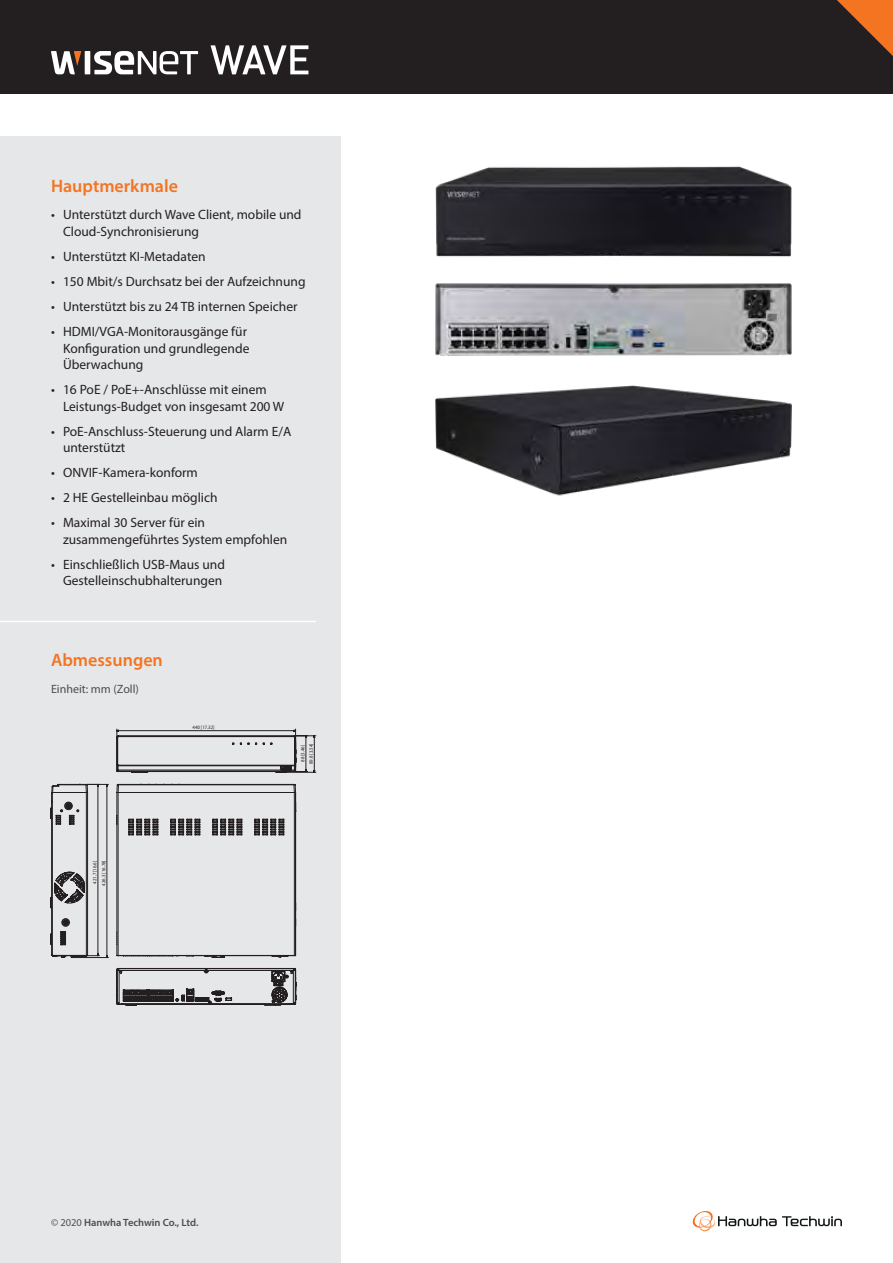
<style>
.page{position:relative;width:893px;height:1263px;background:#fff}
.page>*{position:absolute;margin:0;border:0;box-sizing:border-box;transform-origin:0 0}
.t1{font:600 18px "Myriad Pro";color:#f47421}
.t2{font:13.5px/16.5px "Myriad Pro";color:#231f20}
.t3{font:12px "Myriad Pro";color:#4d4d4f}
.t4{font:600 10.5px "Myriad Pro";color:#4d4d4f}
.t5{font:5.1px/9px "Myriad Pro";color:#231f20;text-align:center;scale:.95 1}
.s1{font-weight:400}
</style>
<div class="page">
<svg style="left:693px;top:1211px;width:149px;height:20px"></svg>
<div style="left:0;top:0;width:893px;height:94px;background:#231f20"></div>
<svg style="left:837px;top:0;width:56px;height:56px"></svg>
<div style="left:85px;top:51px;width:5px;height:23px;background:#fff"></div>
<svg style="left:94px;top:51px;width:104px;height:23px"></svg>
<svg style="left:51px;top:51px;width:30px;height:23px"></svg>
<div style="left:0;top:136px;width:340px;height:1127px;background:#e6e7e8"></div>
<hr style="left:0;top:621px;width:316px;height:1px;background:#fff">
<svg style="left:51px;top:792px;width:66px;height:211px"></svg>
<svg style="left:117px;top:997px;width:179px;height:8px"></svg>
<svg style="left:117px;top:968px;width:179px;height:29px"></svg>
<svg style="left:74px;top:729px;width:242px;height:229px"></svg>
<img style="left:435px;top:283px;width:357px;height:73px">
<img style="left:435px;top:166px;width:357px;height:91px">
<img style="left:435px;top:385px;width:357px;height:111px">
<svg style="left:211px;top:45px;width:97px;height:29px"></svg>
<h1 class="t1" style="left:51px;top:174px;width:129px">Hauptmerkmale</h1>
<p class="t2" style="left:63px;top:206px;width:240px;text-indent:-12px">• Unterstützt durch Wave Client, mobile und<br>Cloud-Synchronisierung</p>
<p class="t2" style="left:51px;top:248px;width:156px">• Unterstützt KI-Metadaten</p>
<p class="t2" style="left:51px;top:273px;width:256px">• 150 Mbit/s Durchsatz bei der Aufzeichnung</p>
<p class="t2" style="left:51px;top:298px;width:248px">• Unterstützt bis zu 24 TB internen Speicher</p>
<p class="t2" style="left:63px;top:323px;width:188px;text-indent:-12px">• HDMI/VGA-Monitorausgänge für<br>Konfiguration und grundlegende<br>Überwachung</p>
<p class="t2" style="left:63px;top:381px;width:223px;text-indent:-12px">• 16 PoE / PoE+-Anschlüsse mit einem<br>Leistungs-Budget von insgesamt 200 W</p>
<p class="t2" style="left:63px;top:422px;width:230px;text-indent:-12px">• PoE-Anschluss-Steuerung und Alarm E/A unterstützt</p>
<p class="t2" style="left:51px;top:464px;width:148px">• ONVIF-Kamera-konform</p>
<p class="t2" style="left:51px;top:489px;width:168px">• 2 HE Gestelleinbau möglich</p>
<p class="t2" style="left:63px;top:514px;width:226px;text-indent:-12px">• Maximal 30 Server für ein zusammengeführtes System empfohlen</p>
<p class="t2" style="left:51px;top:555px;width:175px;text-align:right">• Einschließlich USB-Maus und<br>Gestelleinschubhalterungen</p>
<h1 class="t1" style="left:51px;top:648px;width:113px">Abmessungen</h1>
<p class="t3" style="left:51px;top:681px;width:89px">Einheit: mm (Zoll)</p>
<p class="t5" style="left:193px;top:723px;width:25px">440 [17.32]</p>
<p class="t5" style="left:90px;top:885px;width:28px;rotate:-90deg">421.7 [16.6]<br>426.3 [16.78]</p>
<p class="t5" style="left:306px;top:764px;width:23px;rotate:-90deg">89.8 [3.54]</p>
<p class="t5" style="left:298px;top:762px;width:19px;rotate:-90deg">88 [3.46]</p>
<p class="t4" style="left:51px;top:1216px;width:149px"><span class="s1">© 2020</span> Hanwha Techwin Co., Ltd.</p>
</div>
